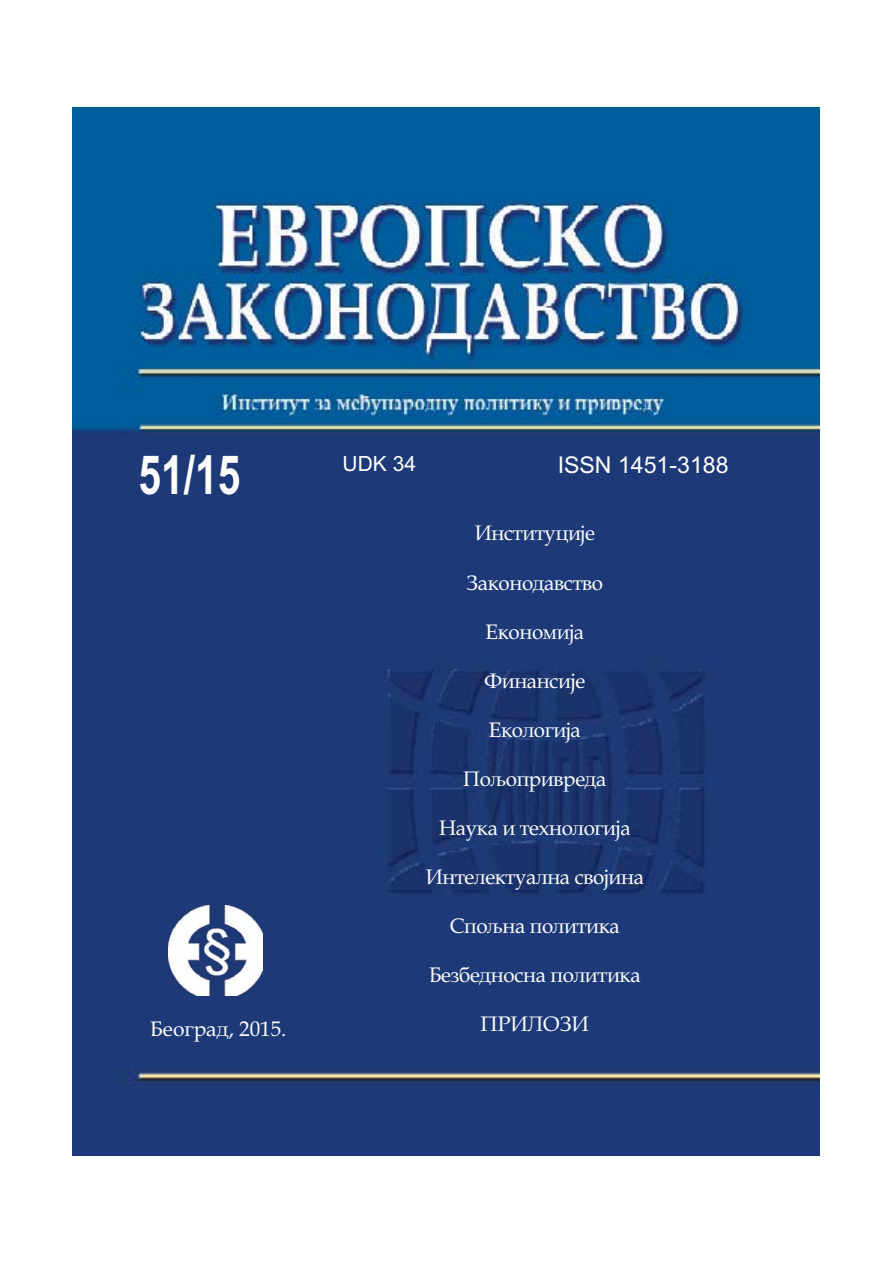
<style>
.page{position:relative;width:893px;height:1263px;background:#fff}
.page>*{position:absolute;margin:0;border:0;box-sizing:border-box;transform-origin:0 0}
.t1{font:700 54px "Arial";color:#fff;scale:.75 1}
.t2{font:23.1px "Arial";color:#fff}
.t3{font:21px "Book Antiqua";letter-spacing:-.015em;color:#fff}
.t4{font:21px "Arial";color:#fff}
</style>
<div class="page">
<img style="left:72px;top:108px;width:747px;height:1047px">
<img style="left:168px;top:906px;width:94px;height:89px">
<h1 class="t1" style="left:139px;top:443px;width:137px">51/15</h1>
<p class="t4" style="left:343px;top:452px;width:75px">UDK 34</p>
<p class="t2" style="left:558px;top:451px;width:172px">ISSN 1451-3188</p>
<p class="t3" style="left:475px;top:521px;width:122px">Институције</p>
<p class="t3" style="left:467px;top:570px;width:138px">Законодавство</p>
<p class="t3" style="left:485px;top:619px;width:100px">Економија</p>
<p class="t3" style="left:484px;top:668px;width:102px">Финансије</p>
<p class="t3" style="left:489px;top:717px;width:93px">Екологија</p>
<p class="t3" style="left:463px;top:766px;width:145px">Пољопривреда</p>
<p class="t3" style="left:439px;top:815px;width:193px">Наука и технологија</p>
<p class="t3" style="left:426px;top:864px;width:220px">Интелектуална својина</p>
<p class="t3" style="left:450px;top:914px;width:172px">Спољнa политика</p>
<p class="t3" style="left:429px;top:963px;width:213px">Безбедносна политика</p>
<p class="t3" style="left:150px;top:1016px;width:138px">Београд, 2015.</p>
<p class="t3" style="left:481px;top:1012px;width:110px">ПРИЛОЗИ</p>
</div>
